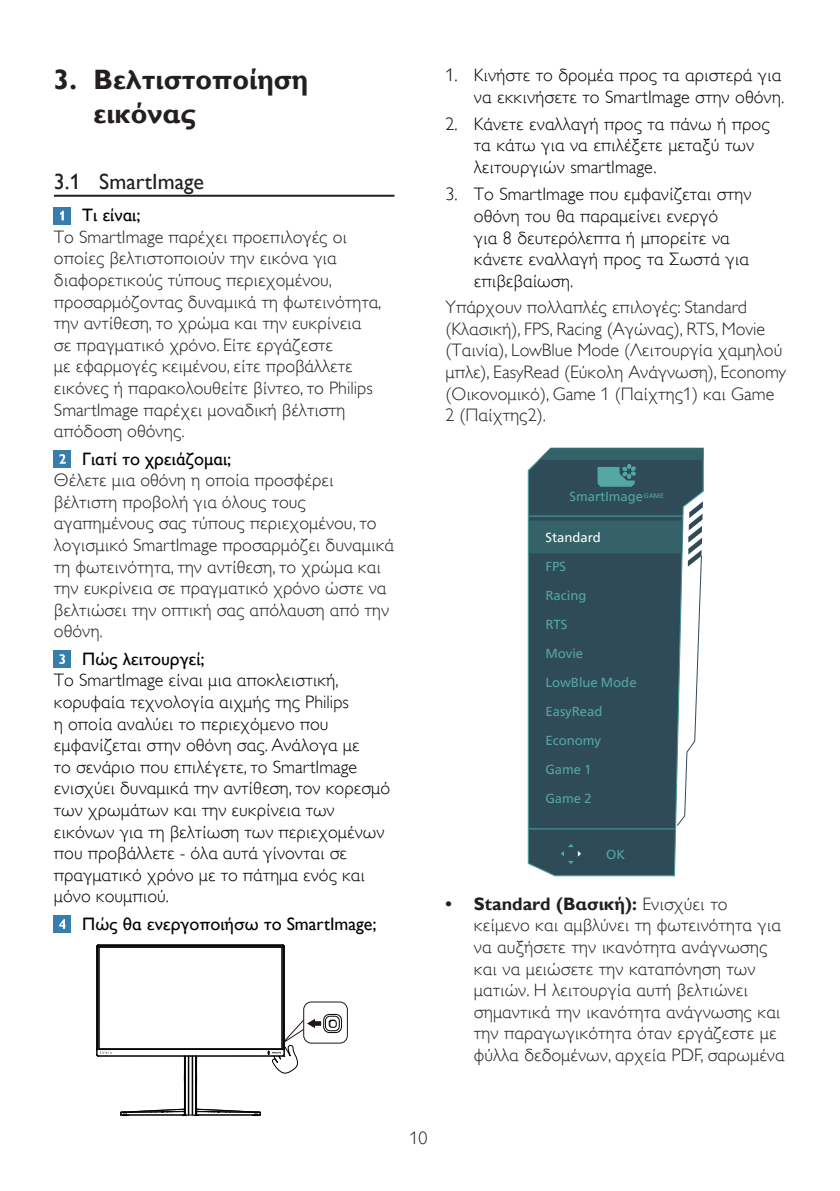
<style>
.page{position:relative;width:840px;height:1191px;background:#fff}
.page>*{position:absolute;margin:0;border:0;box-sizing:border-box;transform-origin:0 0}
.t1{font:700 28px/33.6px "Gill Sans Alt One WGL";color:#231f20}
.t2{font:22px "Gill Sans Alt One WGL";color:#231f20}
.chapter-paragraph{font:18px/21.6px "Gill Sans Alt One WGL Light";color:#231f20}
.chapter-paragraph-2{font:18px/21.6px "Gill Sans Alt One WGL Light";color:#000}
.Drawing{font:18px/21.6px "Gill Sans Alt One WGL Light";color:#231f20}
.Heading_4{font:18px "Gill Sans Alt One WGL";color:#000}
.t3{font:13px "Neue Frutiger World";color:#53a8a4}
.t4{font:13px "Neue Frutiger World";color:#fff}
.s1{font-family:"Gill Sans Alt One WGL";font-weight:700}
</style>
<div class="page">
<hr style="left:54px;top:195px;width:340px;height:2px;background:#231f20">
<div style="left:54px;top:207px;width:17px;height:17px;background:#377eac"></div>
<svg style="left:60px;top:211px;width:4px;height:9px"></svg>
<div style="left:54px;top:450px;width:17px;height:17px;background:#377eac"></div>
<svg style="left:59px;top:454px;width:7px;height:10px"></svg>
<div style="left:54px;top:650px;width:17px;height:17px;background:#377eac"></div>
<svg style="left:59px;top:654px;width:6px;height:10px"></svg>
<div style="left:54px;top:915px;width:17px;height:17px;background:#377eac"></div>
<svg style="left:59px;top:919px;width:7px;height:10px"></svg>
<div style="left:303px;top:1001px;width:44px;height:42px;border:1px solid #221612;border-radius:8px"></div>
<div style="left:323px;top:1014px;width:18px;height:18px;border:1px solid #070304;border-radius:6px"></div>
<div style="left:325px;top:1016px;width:14px;height:15px;border:1px solid #070304;border-radius:5px"></div>
<div style="left:329px;top:1020px;width:7px;height:7px;border:1px solid #070304;border-radius:2px"></div>
<hr style="left:184px;top:1056px;width:1px;height:59px;background:#050303">
<hr style="left:185px;top:1056px;width:1px;height:59px;background:#050303">
<hr style="left:188px;top:1056px;width:1px;height:59px;background:#050303">
<hr style="left:192px;top:1056px;width:1px;height:59px;background:#050303">
<hr style="left:195px;top:1056px;width:1px;height:59px;background:#050303">
<hr style="left:196px;top:1056px;width:1px;height:59px;background:#050303">
<svg style="left:120px;top:1101px;width:141px;height:15px"></svg>
<hr style="left:225px;top:1111px;width:30px;height:1px;background:#050303">
<svg style="left:96px;top:944px;width:225px;height:142px"></svg>
<svg style="left:527px;top:447px;width:177px;height:430px;background:#627982"></svg>
<svg style="left:560px;top:844px;width:20px;height:20px"></svg>
<hr style="left:528px;top:828px;width:147px;height:1px;background:#47a09e">
<svg style="left:538px;top:448px;width:164px;height:39px;background:#365d66"></svg>
<svg style="left:528px;top:501px;width:174px;height:325px;background:#47626d"></svg>
<p class="t1" style="left:94px;top:63px;width:216px;text-indent:-40px">3. Βελτιστοποίηση εικόνας</p>
<p class="t2" style="left:54px;top:166px;width:152px">3.1 SmartImage</p>
<p class="Heading_4" style="left:82px;top:203px;width:60px">Τι είναι;</p>
<p class="chapter-paragraph" style="left:54px;top:226px;width:329px">Το SmartImage παρέχει προεπιλογές οι οποίες βελτιστοποιούν την εικόνα για διαφορετικούς τύπους περιεχομένου, προσαρμόζοντας δυναμικά τη φωτεινότητα, την αντίθεση, το χρώμα και την ευκρίνεια σε πραγματικό χρόνο. Είτε εργάζεστε<br>με εφαρμογές κειμένου, είτε προβάλλετε εικόνες ή παρακολουθείτε βίντεο, το Philips SmartImage παρέχει μοναδική βέλτιστη απόδοση οθόνης.</p>
<p class="Heading_4" style="left:82px;top:446px;width:150px">Γιατί το χρειάζομαι;</p>
<p class="chapter-paragraph" style="left:54px;top:469px;width:341px">Θέλετε μια οθόνη η οποία προσφέρει βέλτιστη προβολή για όλους τους αγαπημένους σας τύπους περιεχομένου, το λογισμικό SmartImage προσαρμόζει δυναμικά τη φωτεινότητα, την αντίθεση, το χρώμα και την ευκρίνεια σε πραγματικό χρόνο ώστε να βελτιώσει την οπτική σας απόλαυση από την οθόνη.</p>
<p class="Heading_4" style="left:82px;top:646px;width:124px">Πώς λειτουργεί;</p>
<p class="chapter-paragraph-2" style="left:54px;top:669px;width:337px">Το SmartImage είναι μια αποκλειστική, κορυφαία τεχνολογία αιχμής της Philips<br>η οποία αναλύει το περιεχόμενο που εμφανίζεται στην οθόνη σας. Ανάλογα με<br>το σενάριο που επιλέγετε, το SmartImage ενισχύει δυναμικά την αντίθεση, τον κορεσμό των χρωμάτων και την ευκρίνεια των εικόνων για τη βελτίωση των περιεχομένων που προβάλλετε - όλα αυτά γίνονται σε πραγματικό χρόνο με το πάτημα ενός και μόνο κουμπιού.</p>
<p class="Heading_4" style="left:82px;top:911px;width:295px">Πώς θα ενεργοποιήσω το SmartImage;</p>
<p class="chapter-paragraph-2" style="left:445px;top:64px;width:340px;text-align:right">1. Κινήστε το δρομέα προς τα αριστερά για να εκκινήσετε το SmartImage στην οθόνη.</p>
<p class="chapter-paragraph-2" style="left:473px;top:113px;width:297px;text-indent:-28px">2. Κάνετε εναλλαγή προς τα πάνω ή προς τα κάτω για να επιλέξετε μεταξύ των λειτουργιών smartImage.</p>
<p class="chapter-paragraph-2" style="left:473px;top:184px;width:279px;text-indent:-28px">3. Το SmartImage που εμφανίζεται στην οθόνη του θα παραμείνει ενεργό<br>για 8 δευτερόλεπτα ή μπορείτε να κάνετε εναλλαγή προς τα Σωστά για επιβεβαίωση.</p>
<p class="Drawing" style="left:445px;top:296px;width:342px">Υπάρχουν πολλαπλές επιλογές: Standard (Κλασική), FPS, Racing (Αγώνας), RTS, Movie (Ταινία), LowBlue Mode (Λειτουργία χαμηλού μπλε), EasyRead (Εύκολη Ανάγνωση), Economy (Οικονομικό), Game 1 (Παίχτης1) και Game 2 (Παίχτης2).</p>
<p class="t3" style="left:569px;top:486px;width:96px">SmartImage<sup>GAME</sup></p>
<p class="t4" style="left:545px;top:527px;width:57px">Standard</p>
<p class="t3" style="left:545px;top:556px;width:22px">FPS</p>
<p class="t3" style="left:545px;top:585px;width:42px">Racing</p>
<p class="t3" style="left:545px;top:614px;width:23px">RTS</p>
<p class="t3" style="left:545px;top:643px;width:39px">Movie</p>
<p class="t3" style="left:545px;top:672px;width:92px">LowBlue Mode</p>
<p class="t3" style="left:545px;top:701px;width:58px">EasyRead</p>
<p class="t3" style="left:545px;top:730px;width:57px">Economy</p>
<p class="t3" style="left:545px;top:759px;width:48px">Game 1</p>
<p class="t3" style="left:545px;top:788px;width:48px">Game 2</p>
<p class="t3" style="left:606px;top:844px;width:20px">OK</p>
<p class="chapter-paragraph" style="left:473px;top:893px;width:312px;text-indent:-28px"><span class="s1">• Standard (Βασική):</span> Ενισχύει το κείμενο και αμβλύνει τη φωτεινότητα για να αυξήσετε την ικανότητα ανάγνωσης και να μειώσετε την καταπόνηση των ματιών. Η λειτουργία αυτή βελτιώνει σημαντικά την ικανότητα ανάγνωσης και την παραγωγικότητα όταν εργάζεστε με φύλλα δεδομένων, αρχεία PDF, σαρωμένα</p>
<p class="chapter-paragraph" style="left:409px;top:1127px;width:19px">10</p>
</div>
